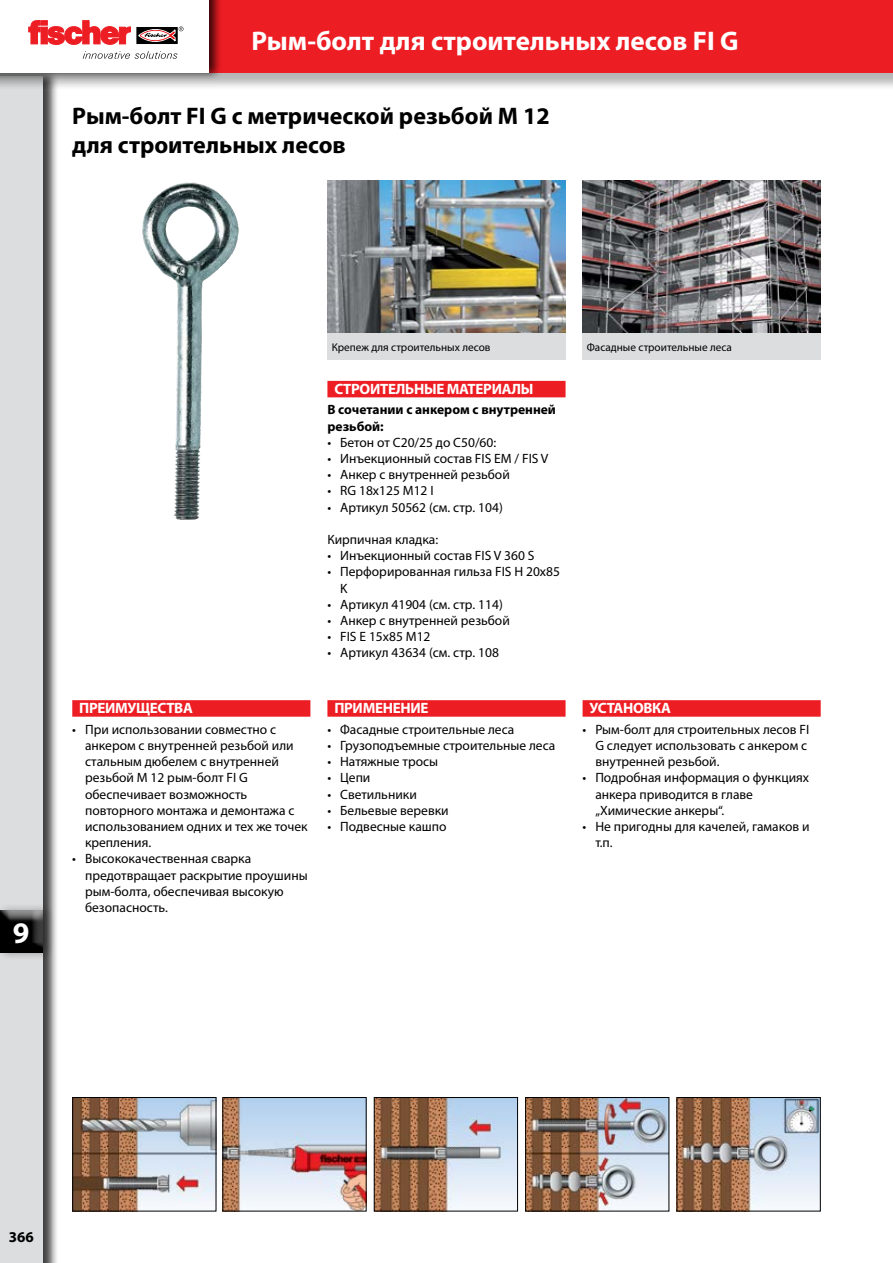
<style>
.page{position:relative;width:893px;height:1263px;background:#fff}
.page>*{position:absolute;margin:0;border:0;box-sizing:border-box;transform-origin:0 0}
.t1{font:700 30px "Myriad Pro";color:#fff}
.t2{font:700 27px "Myriad Pro";color:#fff}
.t3{font:700 24px/28.8px "Myriad Pro";color:#000}
.t4{font:700 15px "Myriad Pro";letter-spacing:-.02em;color:#fff}
.t5{font:700 15px "Myriad Pro";color:#000}
.t6{font:13.5px/16.2px "Myriad Pro";color:#000}
.t7{font:700 13.5px/16.2px "Myriad Pro";color:#000}
.t8{font:11.25px "Myriad Pro";color:#000}
</style>
<div class="page">
<div style="left:0;top:68px;width:59px;height:1195px;background:#000;opacity:.75"></div>
<div style="left:0;top:77px;width:43px;height:1186px;background:#dcddde"></div>
<div style="left:0;top:0;width:893px;height:91px;background:#000;opacity:.29"></div>
<div style="left:0;top:0;width:893px;height:72px;background:#ed1d24"></div>
<div style="left:0;top:0;width:223px;height:81px;background:#000;opacity:.75"></div>
<div style="left:0;top:0;width:208px;height:72px;background:#fff"></div>
<svg style="left:137px;top:27px;width:41px;height:17px"></svg>
<svg style="left:29px;top:21px;width:102px;height:24px"></svg>
<svg style="left:139px;top:26px;width:44px;height:15px"></svg>
<svg style="left:83px;top:51px;width:94px;height:8px"></svg>
<div style="left:0;top:902px;width:55px;height:59px;background:#000;opacity:.3"></div>
<div style="left:0;top:910px;width:53px;height:45px;background:#fff;opacity:.75"></div>
<div style="left:0;top:910px;width:49px;height:45px;background:#000;opacity:.75"></div>
<img style="left:327px;top:180px;width:238px;height:153px">
<div style="left:327px;top:333px;width:239px;height:27px;background:#dcddde"></div>
<img style="left:583px;top:180px;width:237px;height:153px">
<div style="left:583px;top:333px;width:238px;height:27px;background:#dcddde"></div>
<img style="left:224px;top:1099px;width:141px;height:110px">
<div style="left:222px;top:1097px;width:145px;height:114px;border:1px solid #000"></div>
<img style="left:376px;top:1099px;width:140px;height:110px">
<div style="left:374px;top:1097px;width:144px;height:114px;border:1px solid #000"></div>
<img style="left:527px;top:1099px;width:140px;height:110px">
<div style="left:525px;top:1097px;width:144px;height:114px;border:1px solid #000"></div>
<img style="left:679px;top:1099px;width:140px;height:110px">
<div style="left:677px;top:1097px;width:144px;height:114px;border:1px solid #000"></div>
<img style="left:142px;top:182px;width:51px;height:145px">
<img style="left:74px;top:1099px;width:140px;height:110px">
<div style="left:72px;top:1097px;width:144px;height:114px;border:1px solid #000"></div>
<div style="left:72px;top:700px;width:238px;height:17px;background:#ed1d24"></div>
<div style="left:327px;top:700px;width:239px;height:17px;background:#ed1d24"></div>
<div style="left:583px;top:700px;width:238px;height:17px;background:#ed1d24"></div>
<div style="left:327px;top:381px;width:239px;height:16px;background:#ed1d24"></div>
<h2 class="t2" style="left:251px;top:23px;width:489px">Рым-болт для строительных лесов FI G</h2>
<h3 class="t3" style="left:72px;top:101px;width:479px">Рым-болт FI G с метрической резьбой M 12 для строительных лесов</h3>
<h1 class="t1" style="left:13px;top:913px;width:18px">9</h1>
<p class="t4" style="left:79px;top:698px;width:115px">ПРЕИМУЩЕСТВА</p>
<p class="t6" style="left:85px;top:721px;width:224px;text-indent:-13px">• При использовании совместно с анкером с внутренней резьбой или стальным дюбелем с внутренней резьбой M 12 рым-болт FI G обеспечивает возможность повторного монтажа и демонтажа с использованием одних и тех же точек крепления.</p>
<p class="t6" style="left:85px;top:850px;width:224px;text-indent:-13px">• Высококачественная сварка предотвращает раскрытие проушины рым-болта, обеспечивая высокую безопасность.</p>
<p class="t8" style="left:332px;top:340px;width:160px">Крепеж для строительных лесов</p>
<p class="t8" style="left:587px;top:340px;width:147px">Фасадные строительные леса</p>
<p class="t4" style="left:334px;top:379px;width:201px">СТРОИТЕЛЬНЫЕ МАТЕРИАЛЫ</p>
<p class="t7" style="left:327px;top:401px;width:230px">В сочетании с анкером с внутренней резьбой:</p>
<p class="t6" style="left:327px;top:434px;width:170px">• Бетон от C20/25 до C50/60:</p>
<p class="t6" style="left:327px;top:450px;width:223px">• Инъекционный состав FIS EM / FIS V</p>
<p class="t6" style="left:327px;top:466px;width:184px">• Анкер с внутренней резьбой</p>
<p class="t6" style="left:327px;top:483px;width:108px">• RG 18x125 M12 I</p>
<p class="t6" style="left:327px;top:499px;width:177px">• Артикул 50562 (см. стр. 104)</p>
<p class="t6" style="left:327px;top:531px;width:112px">Кирпичная кладка:</p>
<p class="t6" style="left:327px;top:547px;width:209px">• Инъекционный состав FIS V 360 S</p>
<p class="t6" style="left:340px;top:564px;width:221px;text-indent:-13px">• Перфорированная гильза FIS H 20x85<br>K</p>
<p class="t6" style="left:327px;top:596px;width:177px">• Артикул 41904 (см. стр. 114)</p>
<p class="t6" style="left:327px;top:612px;width:184px">• Анкер с внутренней резьбой</p>
<p class="t6" style="left:327px;top:628px;width:105px">• FIS E 15x85 M12</p>
<p class="t6" style="left:327px;top:645px;width:173px">• Артикул 43634 (см. стр. 108</p>
<p class="t4" style="left:334px;top:698px;width:96px">ПРИМЕНЕНИЕ</p>
<p class="t6" style="left:327px;top:721px;width:188px">• Фасадные строительные леса</p>
<p class="t6" style="left:327px;top:737px;width:229px">• Грузоподъемные строительные леса</p>
<p class="t6" style="left:327px;top:753px;width:112px">• Натяжные тросы</p>
<p class="t6" style="left:327px;top:769px;width:45px">• Цепи</p>
<p class="t6" style="left:327px;top:786px;width:91px">• Светильники</p>
<p class="t6" style="left:327px;top:802px;width:123px">• Бельевые веревки</p>
<p class="t6" style="left:327px;top:818px;width:121px">• Подвесные кашпо</p>
<p class="t4" style="left:589px;top:698px;width:83px">УСТАНОВКА</p>
<p class="t6" style="left:595px;top:721px;width:216px;text-indent:-13px">• Рым-болт для строительных лесов FI<br>G следует использовать с анкером с внутренней резьбой.</p>
<p class="t6" style="left:595px;top:769px;width:215px;text-indent:-13px">• Подробная информация о функциях анкера приводится в главе „Химические анкеры“.</p>
<p class="t6" style="left:595px;top:818px;width:216px;text-indent:-13px">• Не пригодны для качелей, гамаков и т.п.</p>
<p class="t5" style="left:9px;top:1227px;width:26px">366</p>
</div>
